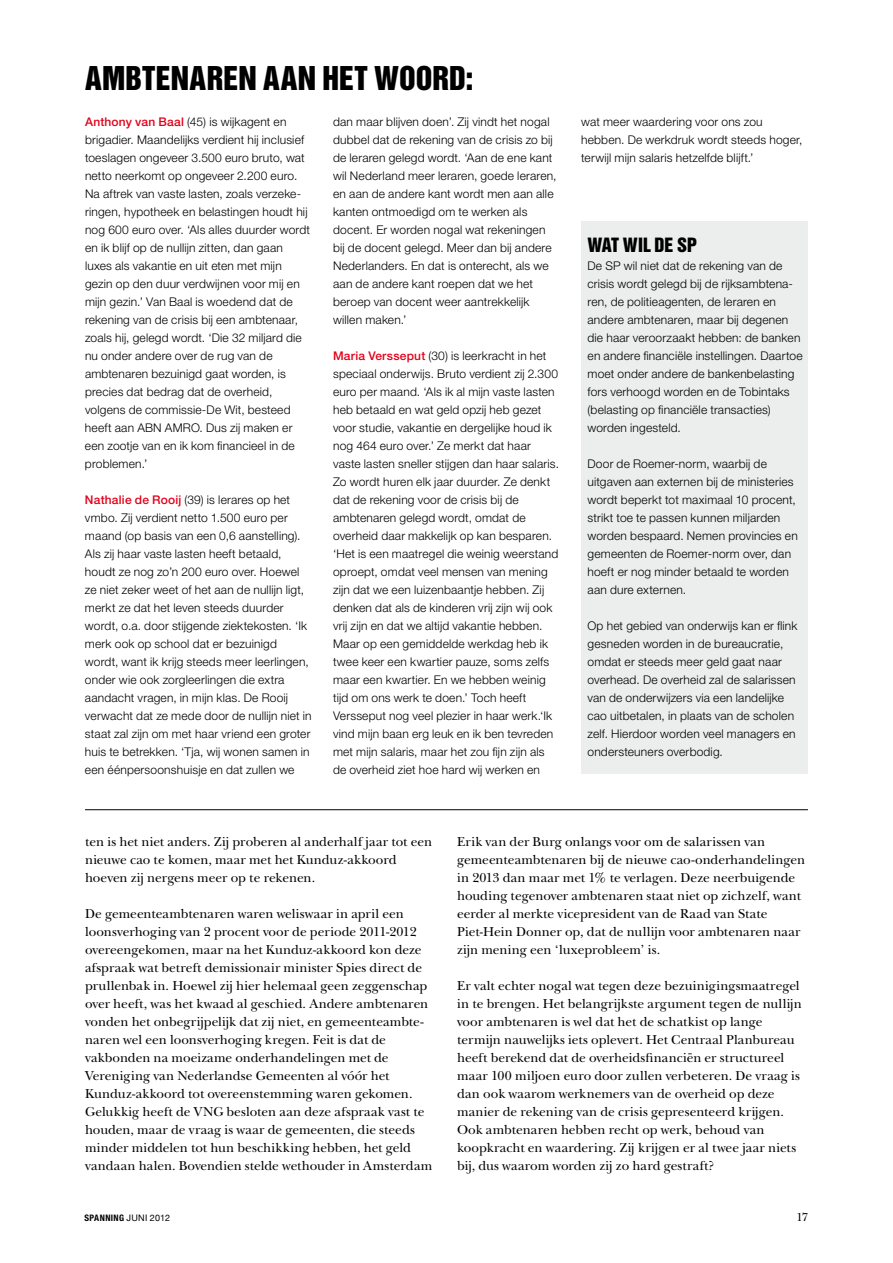
<style>
.page{position:relative;width:893px;height:1263px;background:#fff}
.page>*{position:absolute;margin:0;border:0;box-sizing:border-box;transform-origin:0 0}
.t1{font:30px "Helvetica Inserat LT Std";letter-spacing:.005em;color:#000}
.t2{font:18px "Helvetica Inserat LT Std";letter-spacing:-.02em;color:#000}
.t3{font:13.5px/18px "New Baskerville Std";color:#000}
.t4{font:300 12px/18px "Helvetica Neue LT Std";letter-spacing:.015em;color:#000}
.t5{font:12px "New Baskerville Std";color:#000}
.t6{font:700 condensed 9px "Helvetica Neue LT Std";letter-spacing:.04em;color:#000}
.s1{font-weight:500;color:#e2001a}
.s2{font-family:"Helvetica Neue";font-weight:400;font-stretch:normal}
</style>
<div class="page">
<div style="left:581px;top:222px;width:227px;height:552px;background:#eceded"></div>
<hr style="left:85px;top:809px;width:723px;height:1px;background:#000">
<h1 class="t1" style="left:85px;top:60px;width:390px">AMBTENAREN AAN HET WOORD:</h1>
<p class="t4" style="left:85px;top:112px;width:227px"><span class="s1">Anthony van Baal</span> (45) is wijkagent en brigadier. Maandelijks verdient hij inclusief toeslagen ongeveer 3.500 euro bruto, wat netto neerkomt op ongeveer 2.200 euro.<br>Na aftrek van vaste lasten, zoals verzeke&shy;ringen, hypotheek en belastingen houdt hij nog 600 euro over. ‘Als alles duurder wordt en ik blijf op de nullijn zitten, dan gaan luxes als vakantie en uit eten met mijn gezin op den duur verdwijnen voor mij en mijn gezin.’ Van Baal is woedend dat de rekening van de crisis bij een ambtenaar, zoals hij, gelegd wordt. ‘Die 32 miljard die nu onder andere over de rug van de ambtenaren bezuinigd gaat worden, is precies dat bedrag dat de overheid, volgens de commissie-De Wit, besteed heeft aan ABN AMRO. Dus zij maken er een zootje van en ik kom financieel in de problemen.’</p>
<p class="t4" style="left:85px;top:490px;width:228px"><span class="s1">Nathalie de Rooij</span> (39) is lerares op het vmbo. Zij verdient netto 1.500 euro per maand (op basis van een 0,6 aanstelling).<br>Als zij haar vaste lasten heeft betaald, houdt ze nog zo’n 200 euro over. Hoewel ze niet zeker weet of het aan de nullijn ligt, merkt ze dat het leven steeds duurder wordt, o.a. door stijgende ziektekosten. ‘Ik merk ook op school dat er bezuinigd wordt, want ik krijg steeds meer leerlingen, onder wie ook zorgleerlingen die extra aandacht vragen, in mijn klas. De Rooij verwacht dat ze mede door de nullijn niet in staat zal zijn om met haar vriend een groter huis te betrekken. ‘Tja, wij wonen samen in een éénpersoonshuisje en dat zullen we</p>
<p class="t4" style="left:333px;top:112px;width:225px">dan maar blijven doen’. Zij vindt het nogal dubbel dat de rekening van de crisis zo bij de leraren gelegd wordt. ‘Aan de ene kant wil Nederland meer leraren, goede leraren, en aan de andere kant wordt men aan alle kanten ontmoedigd om te werken als docent. Er worden nogal wat rekeningen bij de docent gelegd. Meer dan bij andere Nederlanders. En dat is onterecht, als we aan de andere kant roepen dat we het beroep van docent weer aantrekkelijk willen maken.’</p>
<p class="t4" style="left:333px;top:346px;width:227px"><span class="s1">Maria Versseput</span> (30) is leerkracht in het speciaal onderwijs. Bruto verdient zij 2.300 euro per maand. ‘Als ik al mijn vaste lasten heb betaald en wat geld opzij heb gezet voor studie, vakantie en dergelijke houd ik nog 464 euro over.’ Ze merkt dat haar vaste lasten sneller stijgen dan haar salaris.<br>Zo wordt huren elk jaar duurder. Ze denkt dat de rekening voor de crisis bij de ambtenaren gelegd wordt, omdat de overheid daar makkelijk op kan besparen. ‘Het is een maatregel die weinig weerstand oproept, omdat veel mensen van mening zijn dat we een luizenbaantje hebben. Zij denken dat als de kinderen vrij zijn wij ook vrij zijn en dat we altijd vakantie hebben.<br>Maar op een gemiddelde werkdag heb ik twee keer een kwartier pauze, soms zelfs maar een kwartier. En we hebben weinig tijd om ons werk te doen.’ Toch heeft Versseput nog veel plezier in haar werk.‘Ik vind mijn baan erg leuk en ik ben tevreden met mijn salaris, maar het zou fijn zijn als de overheid ziet hoe hard wij werken en</p>
<p class="t4" style="left:581px;top:112px;width:223px">wat meer waardering voor ons zou hebben. De werkdruk wordt steeds hoger, terwijl mijn salaris hetzelfde blijft.’</p>
<h2 class="t2" style="left:587px;top:234px;width:101px">WAT WIL DE SP</h2>
<p class="t4" style="left:587px;top:256px;width:217px">De SP wil niet dat de rekening van de crisis wordt gelegd bij de rijksambtena&shy;ren, de politieagenten, de leraren en andere ambtenaren, maar bij degenen die haar veroorzaakt hebben: de banken en andere financiële instellingen. Daartoe moet onder andere de bankenbelasting fors verhoogd worden en de Tobintaks (belasting op financiële transacties) worden ingesteld.</p>
<p class="t4" style="left:587px;top:454px;width:212px">Door de Roemer-norm, waarbij de uitgaven aan externen bij de ministeries wordt beperkt tot maximaal 10 procent, strikt toe te passen kunnen miljarden worden bespaard. Nemen provincies en gemeenten de Roemer-norm over, dan hoeft er nog minder betaald te worden aan dure externen.</p>
<p class="t4" style="left:587px;top:616px;width:212px">Op het gebied van onderwijs kan er flink gesneden worden in de bureaucratie, omdat er steeds meer geld gaat naar overhead. De overheid zal de salarissen van de onderwijzers via een landelijke cao uitbetalen, in plaats van de scholen zelf. Hierdoor worden veel managers en ondersteuners overbodig.</p>
<p class="t3" style="left:85px;top:833px;width:349px">ten is het niet anders. Zij proberen al anderhalf jaar tot een nieuwe cao te komen, maar met het Kunduz-akkoord hoeven zij nergens meer op te rekenen.</p>
<p class="t3" style="left:85px;top:905px;width:349px">De gemeenteambtenaren waren weliswaar in april een loonsverhoging van 2 procent voor de periode 2011-2012 overeengekomen, maar na het Kunduz-akkoord kon deze afspraak wat betreft demissionair minister Spies direct de prullenbak in. Hoewel zij hier helemaal geen zeggenschap over heeft, was het kwaad al geschied. Andere ambtenaren vonden het onbegrijpelijk dat zij niet, en gemeenteambte&shy;naren wel een loonsverhoging kregen. Feit is dat de vakbonden na moeizame onderhandelingen met de Vereniging van Nederlandse Gemeenten al vóór het Kunduz-akkoord tot overeenstemming waren gekomen.<br>Gelukkig heeft de VNG besloten aan deze afspraak vast te houden, maar de vraag is waar de gemeenten, die steeds minder middelen tot hun beschikking hebben, het geld vandaan halen. Bovendien stelde wethouder in Amsterdam</p>
<p class="t3" style="left:457px;top:833px;width:350px">Erik van der Burg onlangs voor om de salarissen van gemeenteambtenaren bij de nieuwe cao-onderhandelingen in 2013 dan maar met 1% te verlagen. Deze neerbuigende houding tegenover ambtenaren staat niet op zichzelf, want eerder al merkte vicepresident van de Raad van State Piet-Hein Donner op, dat de nullijn voor ambtenaren naar zijn mening een ‘luxeprobleem’ is.</p>
<p class="t3" style="left:457px;top:977px;width:346px">Er valt echter nogal wat tegen deze bezuinigingsmaatregel in te brengen. Het belangrijkste argument tegen de nullijn voor ambtenaren is wel dat het de schatkist op lange termijn nauwelijks iets oplevert. Het Centraal Planbureau heeft berekend dat de overheidsfinanciën er structureel maar 100 miljoen euro door zullen verbeteren. De vraag is dan ook waarom werknemers van de overheid op deze manier de rekening van de crisis gepresenteerd krijgen.<br>Ook ambtenaren hebben recht op werk, behoud van koopkracht en waardering. Zij krijgen er al twee jaar niets bij, dus waarom worden zij zo hard gestraft?</p>
<p class="t6" style="left:84px;top:1212px;width:87px">SPANNING <span class="s2">juni 2012</span></p>
<p class="t5" style="left:796px;top:1210px;width:13px">17</p>
</div>
